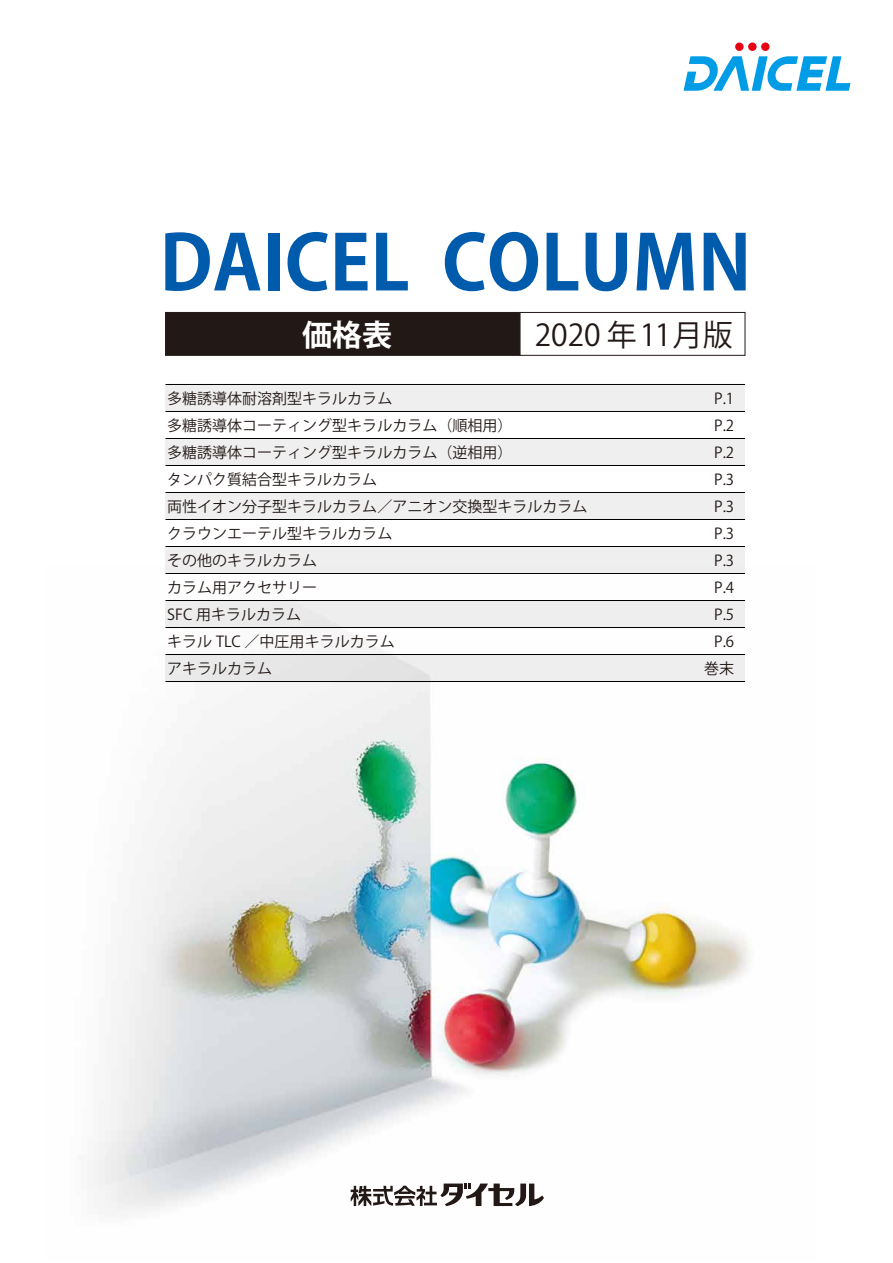
<style>
.page{position:relative;width:893px;height:1263px;background:#fff}
.page>*{position:absolute;margin:0;border:0;box-sizing:border-box;transform-origin:0 0}
.t1{font:700 75px "Koz Go Pro";color:#005bac}
.t2{font:30px "Koz Go Pro";color:#221815}
.t3{font:700 30px "Koz Go Pro";color:#fff}
.t4{font:15px/27px "Koz Go Pro";color:#221815}
</style>
<div class="page">
<img style="left:93px;top:566px;width:658px;height:645px">
<div style="left:165px;top:312px;width:355px;height:44px;background:#221815;border:1px solid #221815"></div>
<svg style="left:351px;top:1183px;width:193px;height:23px"></svg>
<div style="left:761px;top:43px;width:8px;height:8px;background:#e60012;border-radius:50%"></div>
<div style="left:748px;top:43px;width:9px;height:8px;background:#e60012;border-radius:50%"></div>
<div style="left:735px;top:43px;width:9px;height:8px;background:#e60012;border-radius:50%"></div>
<svg style="left:684px;top:56px;width:166px;height:35px"></svg>
<div style="left:519px;top:312px;width:226px;height:44px;border:1px solid #221815"></div>
<hr style="left:166px;top:411px;width:579px;height:1px;background:#000">
<hr style="left:166px;top:465px;width:579px;height:1px;background:#000">
<hr style="left:166px;top:519px;width:579px;height:1px;background:#000">
<hr style="left:166px;top:573px;width:579px;height:1px;background:#000">
<hr style="left:166px;top:627px;width:579px;height:1px;background:#000">
<hr style="left:166px;top:681px;width:579px;height:1px;background:#000">
<div style="left:166px;top:384px;width:579px;height:27px;background:#efefef"></div>
<div style="left:166px;top:438px;width:579px;height:27px;background:#efefef"></div>
<div style="left:166px;top:492px;width:579px;height:27px;background:#efefef"></div>
<div style="left:166px;top:546px;width:579px;height:27px;background:#efefef"></div>
<div style="left:166px;top:600px;width:579px;height:27px;background:#efefef"></div>
<div style="left:166px;top:654px;width:579px;height:27px;background:#efefef"></div>
<h1 class="t1" style="left:160px;top:215px;width:593px">DAICEL COLUMN</h1>
<h2 class="t3" style="left:302px;top:315px;width:91px">価格表</h2>
<h2 class="t2" style="left:535px;top:315px;width:200px">2020 年11月版</h2>
<p class="t4" style="left:167px;top:385px;width:422px">多糖誘導体耐溶剤型キラルカラム<br>多糖誘導体コーティング型キラルカラム（順相用）<br>多糖誘導体コーティング型キラルカラム（逆相用）<br>タンパク質結合型キラルカラム<br>両性イオン分子型キラルカラム／アニオン交換型キラルカラムクラウンエーテル型キラルカラム<br>その他のキラルカラム<br>カラム用アクセサリー<br>SFC 用キラルカラム<br>キラル TLC ／中圧用キラルカラム<br>アキラルカラム</p>
<p class="t4" style="left:704px;top:385px;width:32px;text-align:right">P.1<br>P.2<br>P.2<br>P.3<br>P.3<br>P.3<br>P.3<br>P.4<br>P.5<br>P.6巻末</p>
</div>
